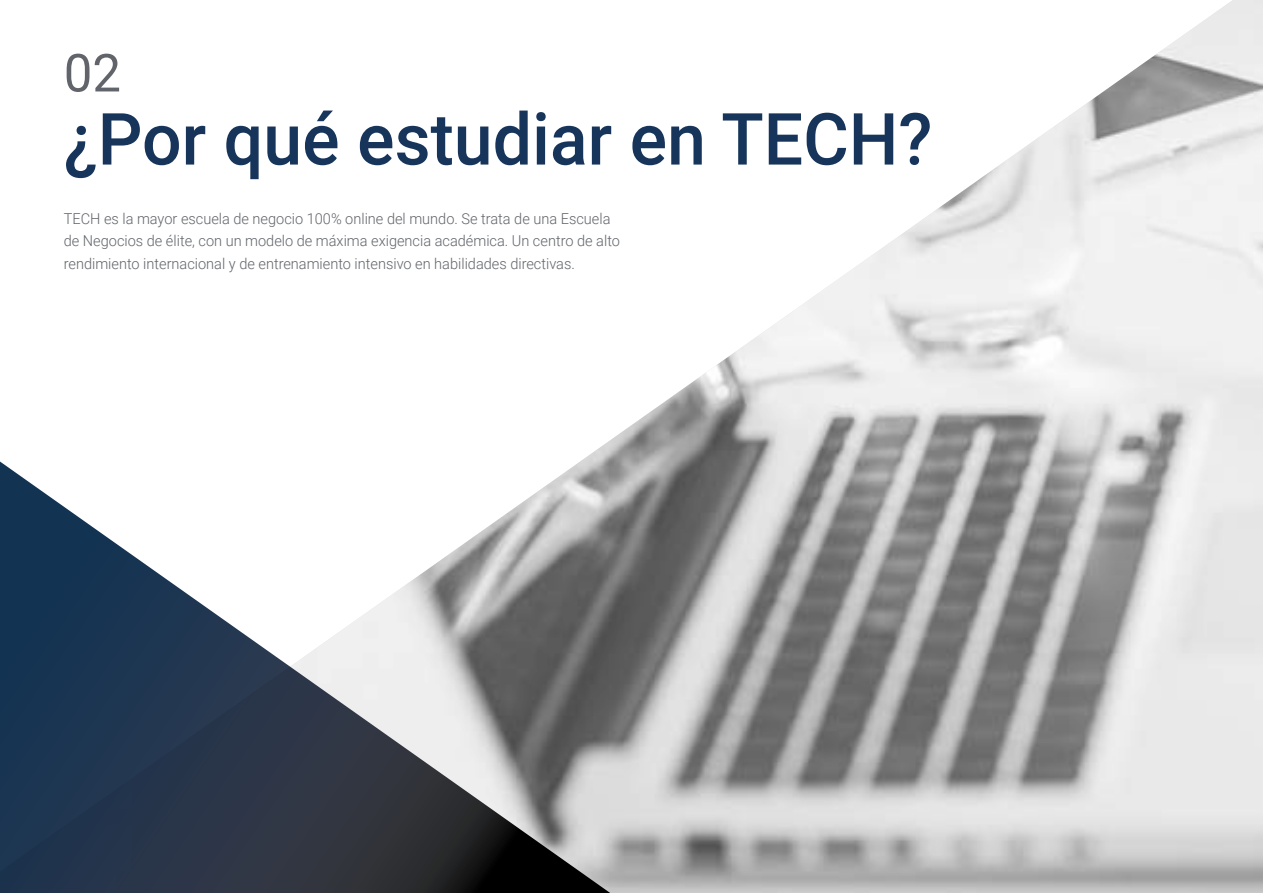
<style>
.page{position:relative;width:1263px;height:893px;background:#fff}
.page>*{position:absolute;margin:0;border:0;box-sizing:border-box;transform-origin:0 0}
.t1{font:500 72px "Roboto";color:#17355b}
.t2{font:52.5px "Roboto";color:#61646a}
.t3{font:300 15px/22.5px "Roboto";color:#61646a}
</style>
<div class="page">
<img style="left:602px;top:0;width:661px;height:893px">
<svg style="left:0;top:446px;width:640px;height:447px"></svg>
<h2 class="t2" style="left:64px;top:36px;width:59px">02</h2>
<h1 class="t1" style="left:64px;top:89px;width:870px">¿Por qué estudiar en TECH?</h1>
<p class="t3" style="left:64px;top:207px;width:558px">TECH es la mayor escuela de negocio 100% online del mundo. Se trata de una Escuela de Negocios de élite, con un modelo de máxima exigencia académica. Un centro de alto rendimiento internacional y de entrenamiento intensivo en habilidades directivas.</p>
</div>
